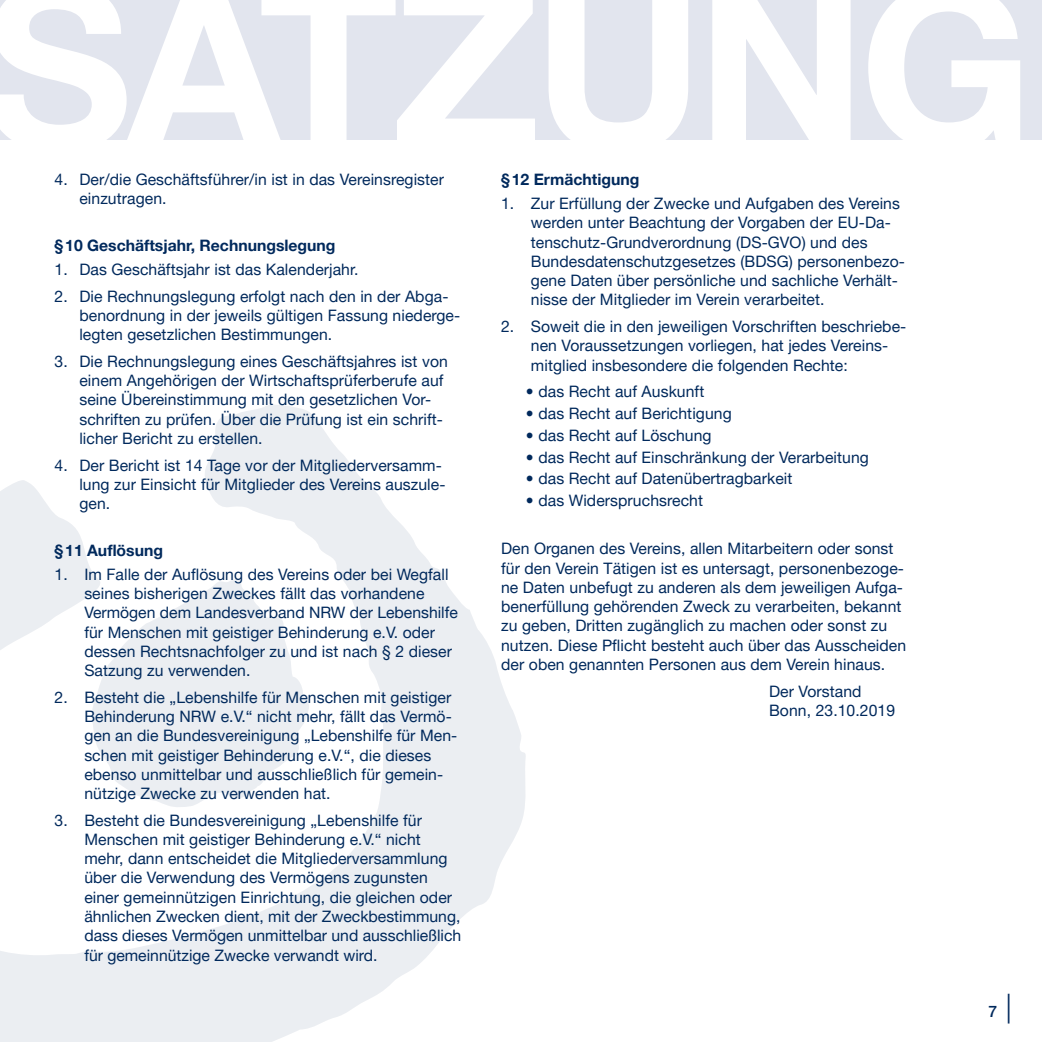
<style>
.page{position:relative;width:1042px;height:1042px;background:#fff}
.page>*{position:absolute;margin:0;border:0;box-sizing:border-box;transform-origin:0 0}
.t1{font:700 229.25px "Helvetica Neue LT Pro";letter-spacing:-.03em;color:#fff}
.t2{font:15.75px/19.2px "Helvetica Neue LT Pro";letter-spacing:.005em;color:#00295c}
.t3{font:700 15.75px "Helvetica Neue LT Pro";color:#00295c}
.t4{font:500 15.75px "Helvetica Neue LT Pro";color:#00295c}
.s1{font-weight:300;font-size:29.75px}
</style>
<div class="page">
<svg style="left:0;top:405px;width:526px;height:637px"></svg>
<svg style="left:89px;top:575px;width:222px;height:233px;fill:#ebeef2"></svg>
<div style="left:0;top:0;width:1042px;height:140px;background:#e2e5ee"></div>
<h1 class="t1" style="left:-17px;top:-74px;width:1051px">SATZUNG</h1>
<p class="t2" style="left:79px;top:169px;width:366px;text-indent:-25px">4. Der/die Geschäftsführer/in ist in das Vereinsregister einzutragen.</p>
<p class="t3" style="left:55px;top:235px;width:282px">§10 Geschäftsjahr, Rechnungslegung</p>
<p class="t2" style="left:55px;top:259px;width:305px">1. Das Geschäftsjahr ist das Kalenderjahr.</p>
<p class="t2" style="left:79px;top:286px;width:382px;text-indent:-25px">2. Die Rechnungslegung erfolgt nach den in der Abga&shy;benordnung in der jeweils gültigen Fassung niederge&shy;legten gesetzlichen Bestimmungen.</p>
<p class="t2" style="left:79px;top:351px;width:370px;text-indent:-25px">3. Die Rechnungslegung eines Geschäftsjahres ist von einem Angehörigen der Wirtschaftsprüferberufe auf seine Übereinstimmung mit den gesetzlichen Vor&shy;schriften zu prüfen. Über die Prüfung ist ein schrift&shy;licher Bericht zu erstellen.</p>
<p class="t2" style="left:79px;top:455px;width:368px;text-indent:-25px">4. Der Bericht ist 14 Tage vor der Mitgliederversamm&shy;lung zur Einsicht für Mitglieder des Vereins auszule&shy;gen.</p>
<p class="t3" style="left:55px;top:540px;width:110px">§ 11 Auflösung</p>
<p class="t2" style="left:84px;top:564px;width:375px;text-indent:-30px">1. Im Falle der Auflösung des Vereins oder bei Wegfall seines bisherigen Zweckes fällt das vorhandene Vermögen dem Landesverband NRW der Lebenshilfe für Menschen mit geistiger Behinderung e.V. oder dessen Rechtsnachfolger zu und ist nach § 2 dieser Satzung zu verwenden.</p>
<p class="t2" style="left:84px;top:687px;width:374px;text-indent:-30px">2. Besteht die „Lebenshilfe für Menschen mit geistiger Behinderung NRW e.V.“ nicht mehr, fällt das Vermö&shy;gen an die Bundesvereinigung „Lebenshilfe für Men&shy;schen mit geistiger Behinderung e.V.“, die dieses ebenso unmittelbar und ausschließlich für gemein&shy;nützige Zwecke zu verwenden hat.</p>
<p class="t2" style="left:84px;top:810px;width:378px;text-indent:-30px">3. Besteht die Bundesvereinigung „Lebenshilfe für Menschen mit geistiger Behinderung e.V.“ nicht mehr, dann entscheidet die Mitgliederversammlung über die Verwendung des Vermögens zugunsten einer gemeinnützigen Einrichtung, die gleichen oder ähnlichen Zwecken dient, mit der Zweckbestimmung, dass dieses Vermögen unmittelbar und ausschließlich für gemeinnützige Zwecke verwandt wird.</p>
<p class="t3" style="left:501px;top:170px;width:140px">§12 Ermächtigung</p>
<p class="t2" style="left:531px;top:193px;width:375px;text-indent:-30px">1. Zur Erfüllung der Zwecke und Aufgaben des Vereins werden unter Beachtung der Vorgaben der EU-Da&shy;tenschutz-Grundverordnung (DS-GVO) und des Bundesdatenschutzgesetzes (BDSG) personenbezo&shy;gene Daten über persönliche und sachliche Verhält&shy;nisse der Mitglieder im Verein verarbeitet.</p>
<p class="t2" style="left:531px;top:316px;width:377px;text-indent:-30px">2. Soweit die in den jeweiligen Vorschriften beschriebe&shy;nen Voraussetzungen vorliegen, hat jedes Vereins&shy;mitglied insbesondere die folgenden Rechte:</p>
<p class="t2" style="left:526px;top:382px;width:180px">• das Recht auf Auskunft</p>
<p class="t2" style="left:526px;top:403px;width:207px">• das Recht auf Berichtigung</p>
<p class="t2" style="left:526px;top:425px;width:187px">• das Recht auf Löschung</p>
<p class="t2" style="left:526px;top:447px;width:344px">• das Recht auf Einschränkung der Verarbeitung</p>
<p class="t2" style="left:526px;top:469px;width:268px">• das Recht auf Datenübertragbarkeit</p>
<p class="t2" style="left:526px;top:490px;width:179px">• das Widerspruchsrecht</p>
<p class="t2" style="left:501px;top:539px;width:407px">Den Organen des Vereins, allen Mitarbeitern oder sonst für den Verein Tätigen ist es untersagt, personenbezoge&shy;ne Daten unbefugt zu anderen als dem jeweiligen Aufga&shy;benerfüllung gehörenden Zweck zu verarbeiten, bekannt zu geben, Dritten zugänglich zu machen oder sonst zu nutzen. Diese Pflicht besteht auch über das Ausscheiden der oben genannten Personen aus dem Verein hinaus.</p>
<p class="t2" style="left:769px;top:681px;width:128px">Der Vorstand<br>Bonn, 23.10.2019</p>
<p class="t4" style="left:988px;top:1002px;width:25px">7 <span class="s1">|</span></p>
</div>
